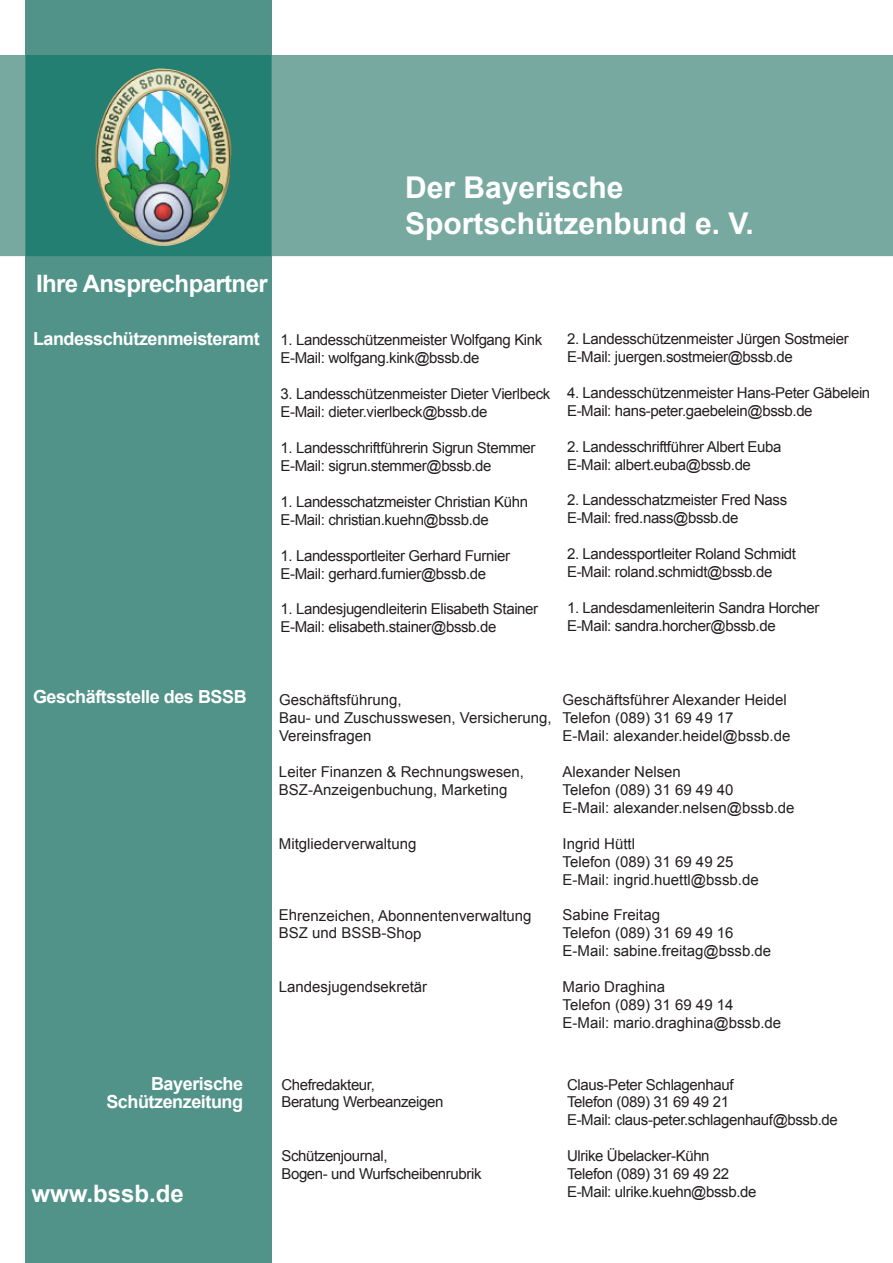
<style>
.page{position:relative;width:893px;height:1263px;background:#fff}
.page>*{position:absolute;margin:0;border:0;box-sizing:border-box;transform-origin:0 0}
.t1{font:700 30px/36px "Arial";color:#fff}
.t2{font:700 24px "Arial";letter-spacing:-.025em;color:#fff}
.t3{font:700 24px "Arial";color:#fff}
.t4{font:700 18px/17.9px "Arial";letter-spacing:-.025em;color:#fff;text-align:right}
.t5{font:15px/18px "Arial";letter-spacing:-.025em;color:#231f20}
.t6{font:15px/17.9px "Arial";color:#231f20}
</style>
<div class="page">
<div style="left:26px;top:0;width:246px;height:1263px;background:#519389"></div>
<div style="left:0;top:55px;width:893px;height:201px;background:#78a9a1"></div>
<div style="left:26px;top:55px;width:246px;height:201px;background:#237f71"></div>
<img style="left:96px;top:69px;width:135px;height:177px">
<h1 class="t1" style="left:405px;top:169px;width:350px">Der Bayerische<br>Sportschützenbund e. V.</h1>
<h2 class="t2" style="left:36px;top:270px;width:233px">Ihre Ansprechpartner</h2>
<p class="t4" style="left:33px;top:329px;width:228px">Landesschützenmeisteramt</p>
<p class="t5" style="left:280px;top:331px;width:263px">1. Landesschützenmeister Wolfgang Kink<br>E-Mail: wolfgang.kink@bssb.de</p>
<p class="t5" style="left:280px;top:385px;width:271px">3. Landesschützenmeister Dieter Vierlbeck<br>E-Mail: dieter.vierlbeck@bssb.de</p>
<p class="t5" style="left:280px;top:439px;width:257px">1. Landesschriftführerin Sigrun Stemmer<br>E-Mail: sigrun.stemmer@bssb.de</p>
<p class="t5" style="left:280px;top:493px;width:249px">1. Landesschatzmeister Christian Kühn<br>E-Mail: christian.kuehn@bssb.de</p>
<p class="t5" style="left:280px;top:546px;width:231px">1. Landessportleiter Gerhard Furnier<br>E-Mail: gerhard.furnier@bssb.de</p>
<p class="t5" style="left:280px;top:600px;width:259px">1. Landesjugendleiterin Elisabeth Stainer<br>E-Mail: elisabeth.stainer@bssb.de</p>
<p class="t5" style="left:567px;top:330px;width:283px">2. Landesschützenmeister Jürgen Sostmeier<br>E-Mail: juergen.sostmeier@bssb.de</p>
<p class="t5" style="left:567px;top:384px;width:305px">4. Landesschützenmeister Hans-Peter Gäbelein<br>E-Mail: hans-peter.gaebelein@bssb.de</p>
<p class="t5" style="left:567px;top:437px;width:216px">2. Landesschriftführer Albert Euba<br>E-Mail: albert.euba@bssb.de</p>
<p class="t5" style="left:567px;top:491px;width:222px">2. Landesschatzmeister Fred Nass<br>E-Mail: fred.nass@bssb.de</p>
<p class="t5" style="left:567px;top:545px;width:231px">2. Landessportleiter Roland Schmidt<br>E-Mail: roland.schmidt@bssb.de</p>
<p class="t5" style="left:567px;top:599px;width:254px">1. Landesdamenleiterin Sandra Horcher<br>E-Mail: sandra.horcher@bssb.de</p>
<p class="t4" style="left:33px;top:688px;width:215px">Geschäftsstelle des BSSB</p>
<p class="t6" style="left:279px;top:691px;width:274px">Geschäftsführung,<br>Bau- und Zuschusswesen, Versicherung,<br>Vereinsfragen</p>
<p class="t6" style="left:279px;top:763px;width:247px">Leiter Finanzen &amp; Rechnungswesen,<br>BSZ-Anzeigenbuchung, Marketing</p>
<p class="t6" style="left:279px;top:835px;width:139px">Mitgliederverwaltung</p>
<p class="t6" style="left:279px;top:906px;width:254px">Ehrenzeichen, Abonnentenverwaltung<br>BSZ und BSSB-Shop</p>
<p class="t6" style="left:279px;top:978px;width:150px">Landesjugendsekretär</p>
<p class="t6" style="left:562px;top:691px;width:229px">Geschäftsführer Alexander Heidel<br>Telefon (089) 31 69 49 17<br>E-Mail: alexander.heidel@bssb.de</p>
<p class="t6" style="left:563px;top:763px;width:234px">Alexander Nelsen<br>Telefon (089) 31 69 49 40<br>E-Mail: alexander.nelsen@bssb.de</p>
<p class="t6" style="left:563px;top:835px;width:198px">Ingrid Hüttl<br>Telefon (089) 31 69 49 25<br>E-Mail: ingrid.huettl@bssb.de</p>
<p class="t6" style="left:563px;top:906px;width:210px">Sabine Freitag<br>Telefon (089) 31 69 49 16<br>E-Mail: sabine.freitag@bssb.de</p>
<p class="t6" style="left:563px;top:978px;width:220px">Mario Draghina<br>Telefon (089) 31 69 49 14<br>E-Mail: mario.draghina@bssb.de</p>
<p class="t4" style="left:106px;top:1075px;width:138px">Bayerische<br>Schützenzeitung</p>
<p class="t5" style="left:281px;top:1075px;width:163px">Chefredakteur,<br>Beratung Werbeanzeigen</p>
<p class="t5" style="left:281px;top:1147px;width:202px">Schützenjournal,<br>Bogen- und Wurfscheibenrubrik</p>
<p class="t5" style="left:567px;top:1075px;width:272px">Claus-Peter Schlagenhauf<br>Telefon (089) 31 69 49 21<br>E-Mail: claus-peter.schlagenhauf@bssb.de</p>
<p class="t5" style="left:567px;top:1147px;width:163px">Ulrike Übelacker-Kühn<br>Telefon (089) 31 69 49 22</p>
<h2 class="t3" style="left:32px;top:1180px;width:154px">www.bssb.de</h2>
<p class="t5" style="left:567px;top:1183px;width:191px">E-Mail: ulrike.kuehn@bssb.de</p>
</div>
